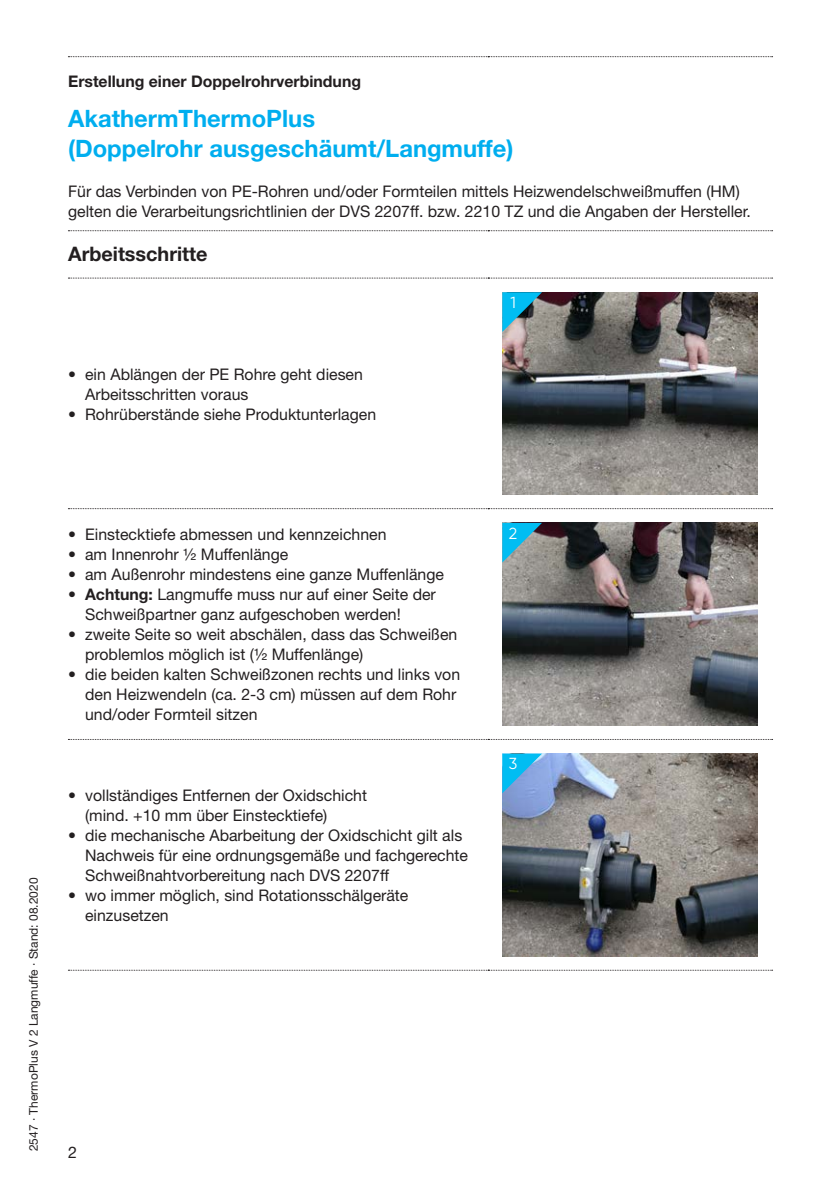
<style>
.page{position:relative;width:840px;height:1191px;background:#fff}
.page>*{position:absolute;margin:0;border:0;box-sizing:border-box;transform-origin:0 0}
.t1{font:700 24px/30px "Helvetica Neue";color:#00aeef}
.t2{font:700 20px "Helvetica Neue";color:#231f20}
.t3{font:16px/20px "Helvetica Neue";color:#231f20}
.t4{font:700 16px "Helvetica Neue";color:#231f20}
.Highlight_text_tools{font:16px "Gilroy";color:#fff}
.t5{font:12px "Helvetica Neue";color:#231f20}
.s1{font-weight:700}
</style>
<div class="page">
<svg style="left:68px;top:56px;width:704px;height:1px"></svg>
<svg style="left:68px;top:230px;width:704px;height:1px"></svg>
<svg style="left:68px;top:278px;width:704px;height:1px"></svg>
<svg style="left:68px;top:508px;width:704px;height:1px"></svg>
<svg style="left:68px;top:739px;width:704px;height:1px"></svg>
<svg style="left:68px;top:970px;width:704px;height:1px"></svg>
<img style="left:502px;top:292px;width:255px;height:202px">
<svg style="left:502px;top:292px;width:39px;height:40px;background:#46a2bb"></svg>
<img style="left:502px;top:523px;width:255px;height:202px">
<svg style="left:502px;top:523px;width:39px;height:39px;background:#4caac3"></svg>
<img style="left:502px;top:753px;width:255px;height:203px">
<svg style="left:502px;top:753px;width:39px;height:40px;background:#45b1e7"></svg>
<p class="t4" style="left:68px;top:71px;width:294px">Erstellung einer Doppelrohrverbindung</p>
<p class="t1" style="left:68px;top:102px;width:446px">AkathermThermoPlus<br>(Doppelrohr ausgeschäumt/Langmuffe)</p>
<p class="t3" style="left:68px;top:181px;width:684px">Für das Verbinden von PE-Rohren und/oder Formteilen mittels Heizwendelschweißmuffen (HM) gelten die Verarbeitungsrichtlinien der DVS 2207ff. bzw. 2210 TZ und die Angaben der Hersteller.</p>
<p class="t2" style="left:68px;top:241px;width:141px">Arbeitsschritte</p>
<p class="t3" style="left:85px;top:364px;width:279px;text-indent:-17px">• ein Ablängen der PE Rohre geht diesen<br>Arbeitsschritten voraus</p>
<p class="t3" style="left:68px;top:404px;width:309px">• Rohrüberstände siehe Produktunterlagen</p>
<p class="Highlight_text_tools" style="left:510px;top:292px;width:7px">1</p>
<p class="t5" style="left:26px;top:1151px;width:275px;rotate:-90deg">2547 · ThermoPlus V 2 Langmuffe · Stand: 08.2020</p>
<p class="t3" style="left:68px;top:524px;width:320px">• Einstecktiefe abmessen und kennzeichnen</p>
<p class="t3" style="left:68px;top:544px;width:222px">• am Innenrohr ½ Muffenlänge</p>
<p class="t3" style="left:68px;top:564px;width:377px">• am Außenrohr mindestens eine ganze Muffenlänge</p>
<p class="t3" style="left:85px;top:584px;width:352px;text-indent:-17px"><span class="s1">• Achtung:</span> Langmuffe muss nur auf einer Seite der<br>Schweißpartner ganz aufgeschoben werden!</p>
<p class="t3" style="left:85px;top:624px;width:373px;text-indent:-17px">• zweite Seite so weit abschälen, dass das Schweißen problemlos möglich ist (½ Muffenlänge)</p>
<p class="t3" style="left:85px;top:664px;width:376px;text-indent:-17px">• die beiden kalten Schweißzonen rechts und links von den Heizwendeln (ca. 2-3 cm) müssen auf dem Rohr und/oder Formteil sitzen</p>
<p class="t3" style="left:85px;top:785px;width:283px;text-indent:-17px">• vollständiges Entfernen der Oxidschicht (mind. +10 mm über Einstecktiefe)</p>
<p class="t3" style="left:85px;top:825px;width:384px;text-indent:-17px">• die mechanische Abarbeitung der Oxidschicht gilt als<br>Nachweis für eine ordnungsgemäße und fachgerechte<br>Schweißnahtvorbereitung nach DVS 2207ff</p>
<p class="t3" style="left:85px;top:885px;width:325px;text-indent:-17px">• wo immer möglich, sind Rotationsschälgeräte einzusetzen</p>
<p class="t3" style="left:68px;top:1142px;width:10px">2</p>
<p class="Highlight_text_tools" style="left:508px;top:523px;width:10px">2</p>
<p class="Highlight_text_tools" style="left:508px;top:754px;width:10px">3</p>
</div>
